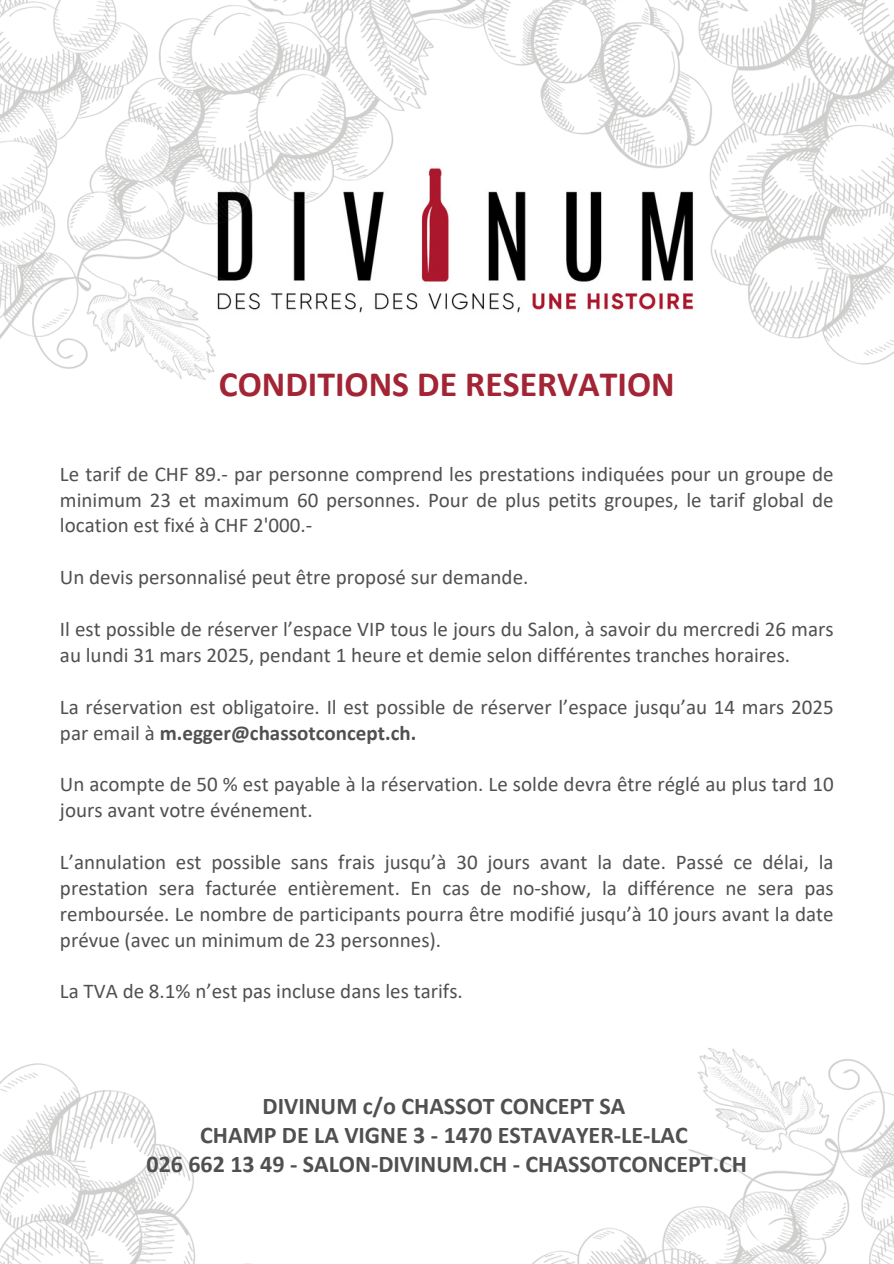
<style>
.page{position:relative;width:894px;height:1264px;background:#fff}
.page>*{position:absolute;margin:0;border:0;box-sizing:border-box;transform-origin:0 0}
.t1{font:700 35.7px "Calibri";color:#a32434}
.t2{font:700 24px/29.2px "Calibri";color:#505050;text-align:center}
.t3{font:21px/25.8px "Calibri";color:#505050}
.s1{font-weight:700}
</style>
<div class="page">
<img style="left:0;top:0;width:893px;height:380px">
<img style="left:0;top:1048px;width:893px;height:215px">
<p class="t1" style="left:219px;top:369px;width:457px">CONDITIONS DE RESERVATION</p>
<p class="t3" style="left:60px;top:462px;width:775px;text-align:justify">Le tarif de CHF 89.- par personne comprend les prestations indiquées pour un groupe de minimum 23 et maximum 60 personnes. Pour de plus petits groupes, le tarif global de location est fixé à CHF 2'000.-</p>
<p class="t3" style="left:60px;top:566px;width:470px">Un devis personnalisé peut être proposé sur demande.</p>
<h1 class="t3" style="left:60px;top:618px;width:775px">Il est possible de réserver l’espace VIP tous le jours du Salon, à savoir du mercredi 26 mars au lundi 31 mars 2025, pendant 1 heure et demie selon différentes tranches horaires.</h1>
<p class="t3" style="left:60px;top:695px;width:775px">La réservation est obligatoire. Il est possible de réserver l’espace jusqu’au 14 mars 2025 par email à <span class="s1">m.egger@chassotconcept.ch.</span></p>
<p class="t3" style="left:60px;top:773px;width:775px">Un acompte de 50 % est payable à la réservation. Le solde devra être réglé au plus tard 10 jours avant votre événement.</p>
<p class="t3" style="left:60px;top:850px;width:775px;text-align:justify">L’annulation est possible sans frais jusqu’à 30 jours avant la date. Passé ce délai, la prestation sera facturée entièrement. En cas de no-show, la différence ne sera pas remboursée. Le nombre de participants pourra être modifié jusqu’à 10 jours avant la date prévue (avec un minimum de 23 personnes).</p>
<p class="t3" style="left:60px;top:980px;width:404px">La TVA de 8.1% n’est pas incluse dans les tarifs.</p>
<p class="t2" style="left:146px;top:1093px;width:602px">DIVINUM c/o CHASSOT CONCEPT SA<br>CHAMP DE LA VIGNE 3 - 1470 ESTAVAYER-LE-LAC<br>026 662 13 49 - SALON-DIVINUM.CH - CHASSOTCONCEPT.CH</p>
</div>
